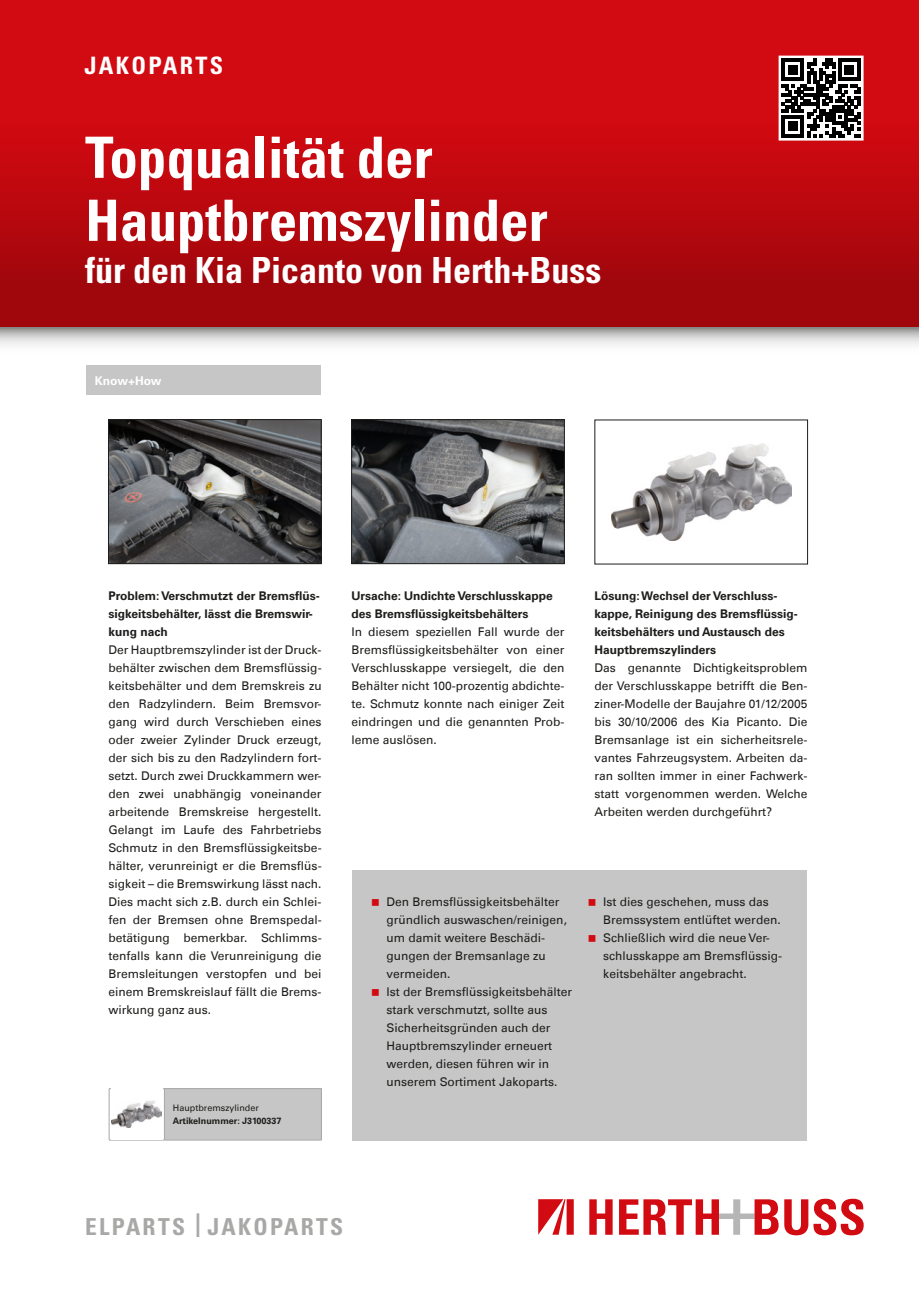
<style>
.page{position:relative;width:919px;height:1289px;background:#fff}
.page>*{position:absolute;margin:0;border:0;box-sizing:border-box;transform-origin:0 0}
.t1{font:700 condensed 57px/63px "Univers";color:#fff}
.t2{font:700 condensed 36px "Univers";color:#fff}
.t3{font:700 condensed 24px "Univers";letter-spacing:.095em;color:#fff}
.t4{font:700 condensed 23.4px "Univers";letter-spacing:.1em;color:#a8a8a7}
.t5{font:12px/18px "Univers Com 55 Roman";color:#1d1d1b;text-align:justify}
.t6{font:700 12px/18px "Univers Com 65";color:#1d1d1b}
.t7{font:700 12px "Univers";color:#fff}
.t8{font:700 9px "Univers Com 65";color:#1d1d1b}
.t9{font:9px "Univers Com 55 Roman";color:#1d1d1b}
.s1{font-size:32.7px}
</style>
<div class="page">
<div style="left:0;top:0;width:918px;height:327px;background:linear-gradient(to bottom,#e00b12,#a0070c)"></div>
<svg style="left:0;top:327px;width:918px;height:18px;background:#c8c8c7"></svg>
<svg style="left:589px;top:1199px;width:23px;height:35px"></svg>
<svg style="left:619px;top:1199px;width:159px;height:35px"></svg>
<svg style="left:784px;top:1198px;width:79px;height:37px"></svg>
<svg style="left:538px;top:1199px;width:35px;height:35px"></svg>
<div style="left:86px;top:366px;width:234px;height:29px;background:#c6c6c6"></div>
<img style="left:110px;top:421px;width:209px;height:141px">
<div style="left:108px;top:419px;width:213px;height:145px;border:1px solid #1d1d1b"></div>
<img style="left:353px;top:421px;width:209px;height:141px">
<div style="left:351px;top:419px;width:213px;height:145px;border:1px solid #1d1d1b"></div>
<img style="left:611px;top:443px;width:180px;height:97px">
<div style="left:164px;top:1088px;width:157px;height:52px;background:#c6c6c6"></div>
<hr style="left:109px;top:1088px;width:55px;height:1px;background:#a8a8a7">
<hr style="left:109px;top:1088px;width:1px;height:51px;background:#a8a8a7">
<hr style="left:164px;top:1088px;width:157px;height:1px;background:#a8a8a7">
<hr style="left:164px;top:1088px;width:1px;height:51px;background:#a8a8a7">
<hr style="left:321px;top:1088px;width:1px;height:51px;background:#a8a8a7">
<hr style="left:109px;top:1139px;width:55px;height:1px;background:#a8a8a7">
<hr style="left:164px;top:1139px;width:157px;height:1px;background:#a8a8a7">
<div style="left:111px;top:1088px;width:51px;height:51px;background:#fff"></div>
<img style="left:112px;top:1100px;width:49px;height:27px">
<div style="left:352px;top:869px;width:455px;height:271px;background:#c6c6c6"></div>
<svg style="left:778px;top:56px;width:85px;height:85px"></svg>
<h3 class="t3" style="left:84px;top:50px;width:140px">JAKOPARTS</h3>
<h1 class="t1" style="left:85px;top:125px;width:464px">Topqualität der<br>Hauptbremszylinder</h1>
<h2 class="t2" style="left:85px;top:248px;width:517px">für den Kia Picanto von Herth+Buss</h2>
<p class="t7" style="left:95px;top:373px;width:68px">Know+How</p>
<p class="t6" style="left:108px;top:586px;width:213px">Problem: Verschmutzt der Bremsflüs&shy;sigkeitsbehälter, lässt die Bremswir&shy;kung nach</p>
<p class="t5" style="left:108px;top:640px;width:215px">Der Hauptbremszylinder ist der Druck&shy;behälter zwischen dem Bremsflüssig&shy;keitsbehälter und dem Bremskreis zu den Radzylindern. Beim Bremsvor&shy;gang wird durch Verschieben eines oder zweier Zylinder Druck erzeugt, der sich bis zu den Radzylindern fort&shy;setzt. Durch zwei Druckkammern wer&shy;den zwei unabhängig voneinander arbeitende Bremskreise hergestellt.<br>Gelangt im Laufe des Fahrbetriebs Schmutz in den Bremsflüssigkeitsbe&shy;hälter, verunreinigt er die Bremsflüs&shy;sigkeit – die Bremswirkung lässt nach.<br>Dies macht sich z.B. durch ein Schlei&shy;fen der Bremsen ohne Bremspedal&shy;betätigung bemerkbar. Schlimms&shy;tenfalls kann die Verunreinigung die Bremsleitungen verstopfen und bei einem Bremskreislauf fällt die Brems&shy;wirkung ganz aus.</p>
<p class="t9" style="left:173px;top:1102px;width:88px">Hauptbremszylinder</p>
<p class="t8" style="left:173px;top:1115px;width:110px">Artikelnummer: J3100337</p>
<p class="t6" style="left:351px;top:586px;width:203px">Ursache: Undichte Verschlusskappe des Bremsflüssigkeitsbehälters</p>
<p class="t5" style="left:351px;top:622px;width:215px">In diesem speziellen Fall wurde der Bremsflüssigkeitsbehälter von einer Verschlusskappe versiegelt, die den Behälter nicht 100-prozentig abdichte&shy;te. Schmutz konnte nach einiger Zeit eindringen und die genannten Prob&shy;leme auslösen.</p>
<p class="t6" style="left:594px;top:586px;width:205px">Lösung: Wechsel der Verschluss&shy;kappe, Reinigung des Bremsflüssig&shy;keitsbehälters und Austausch des<br>Hauptbremszylinders</p>
<p class="t5" style="left:594px;top:658px;width:215px">Das genannte Dichtigkeitsproblem der Verschlusskappe betrifft die Ben&shy;ziner-Modelle der Baujahre 01/12/2005 bis 30/10/2006 des Kia Picanto. Die Bremsanlage ist ein sicherheitsrele&shy;vantes Fahrzeugsystem. Arbeiten da&shy;ran sollten immer in einer Fachwerk&shy;statt vorgenommen werden. Welche Arbeiten werden durchgeführt?</p>
<p class="t5" style="left:386px;top:892px;width:187px;text-align:left">Den Bremsflüssigkeitsbehälter gründlich auswaschen/reinigen, um damit weitere Beschädi&shy;gungen der Bremsanlage zu vermeiden.<br>Ist der Bremsflüssigkeitsbehälter stark verschmutzt, sollte aus<br>Sicherheitsgründen auch der<br>Hauptbremszylinder erneuert werden, diesen führen wir in unserem Sortiment Jakoparts.</p>
<p class="t5" style="left:603px;top:892px;width:180px;text-align:left">Ist dies geschehen, muss das<br>Bremssystem entlüftet werden.<br>Schließlich wird die neue Ver&shy;schlusskappe am Bremsflüssig&shy;keitsbehälter angebracht.</p>
<h3 class="t4" style="left:85px;top:1211px;width:259px">ELPARTS <span class="s1">|</span> JAKOPARTS</h3>
</div>
